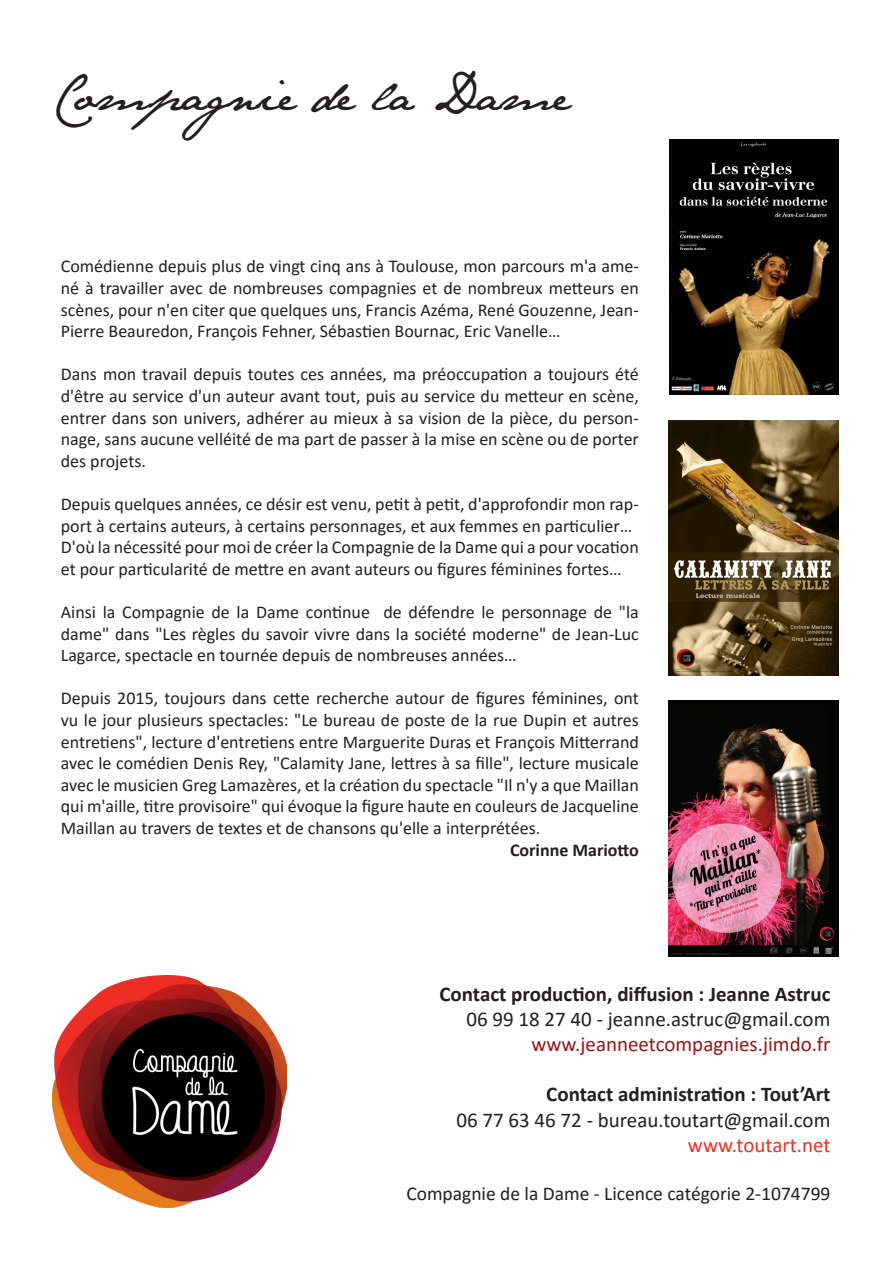
<style>
.page{position:relative;width:893px;height:1263px;background:#fff}
.page>*{position:absolute;margin:0;border:0;box-sizing:border-box;transform-origin:0 0}
.t1{font:45px "Jane Austen";color:#231f20}
.t2{font:700 21px "Calibri";color:#231f20}
.t3{font:21px "Calibri";color:#231f20}
.t4{font:21px "Calibri";color:#931719}
.t5{font:21px "Calibri";color:#ee2e24}
.t6{font:19.5px "Calibri";color:#231f20}
.t7{font:18px/21.6px "Calibri";color:#231f20;text-align:justify}
.t8{font:700 18px "Calibri";color:#231f20}
</style>
<div class="page">
<img style="left:669px;top:420px;width:170px;height:255px">
<img style="left:669px;top:139px;width:170px;height:256px">
<img style="left:669px;top:701px;width:170px;height:255px">
<img style="left:52px;top:975px;width:235px;height:233px">
<p class="t1" style="left:52px;top:68px;width:520px">Compagnie de la Dame</p>
<p class="t7" style="left:61px;top:255px;width:580px">Comédienne depuis plus de vingt cinq ans à Toulouse, mon parcours m'a ame&shy;né à travailler avec de nombreuses compagnies et de nombreux metteurs en scènes, pour n'en citer que quelques uns, Francis Azéma, René Gouzenne, Jean-Pierre Beauredon, François Fehner, Sébastien Bournac, Eric Vanelle…</p>
<p class="t7" style="left:61px;top:363px;width:580px">Dans mon travail depuis toutes ces années, ma préoccupation a toujours été d'être au service d'un auteur avant tout, puis au service du metteur en scène, entrer dans son univers, adhérer au mieux à sa vision de la pièce, du person&shy;nage, sans aucune velléité de ma part de passer à la mise en scène ou de porter des projets.</p>
<p class="t7" style="left:61px;top:493px;width:580px">Depuis quelques années, ce désir est venu, petit à petit, d'approfondir mon rap&shy;port à certains auteurs, à certains personnages, et aux femmes en particulier…</p>
<p class="t7" style="left:61px;top:536px;width:580px">D'où la nécessité pour moi de créer la Compagnie de la Dame qui a pour vocation et pour particularité de mettre en avant auteurs ou figures féminines fortes…</p>
<p class="t7" style="left:61px;top:601px;width:580px">Ainsi la Compagnie de la Dame continue de défendre le personnage de "la dame" dans "Les règles du savoir vivre dans la société moderne" de Jean-Luc Lagarce, spectacle en tournée depuis de nombreuses années…</p>
<p class="t7" style="left:61px;top:687px;width:580px">Depuis 2015, toujours dans cette recherche autour de figures féminines, ont vu le jour plusieurs spectacles: "Le bureau de poste de la rue Dupin et autres entretiens", lecture d'entretiens entre Marguerite Duras et François Mitterrand avec le comédien Denis Rey, "Calamity Jane, lettres à sa fille", lecture musicale avec le musicien Greg Lamazères, et la création du spectacle "Il n'y a que Maillan qui m'aille, titre provisoire" qui évoque la figure haute en couleurs de Jacqueline Maillan au travers de textes et de chansons qu'elle a interprétées.</p>
<p class="t8" style="left:510px;top:837px;width:130px">Corinne Mariotto</p>
<p class="t2" style="left:439px;top:979px;width:392px">Contact production, diffusion : Jeanne Astruc</p>
<p class="t3" style="left:466px;top:1004px;width:365px">06 99 18 27 40 - jeanne.astruc@gmail.com</p>
<p class="t4" style="left:531px;top:1029px;width:301px">www.jeanneetcompagnies.jimdo.fr</p>
<p class="t2" style="left:546px;top:1080px;width:286px">Contact administration : Tout’Art</p>
<p class="t3" style="left:456px;top:1105px;width:375px">06 77 63 46 72 - bureau.toutart@gmail.com</p>
<p class="t5" style="left:688px;top:1130px;width:144px">www.toutart.net</p>
<p class="t6" style="left:406px;top:1180px;width:426px">Compagnie de la Dame - Licence catégorie 2-1074799</p>
</div>
